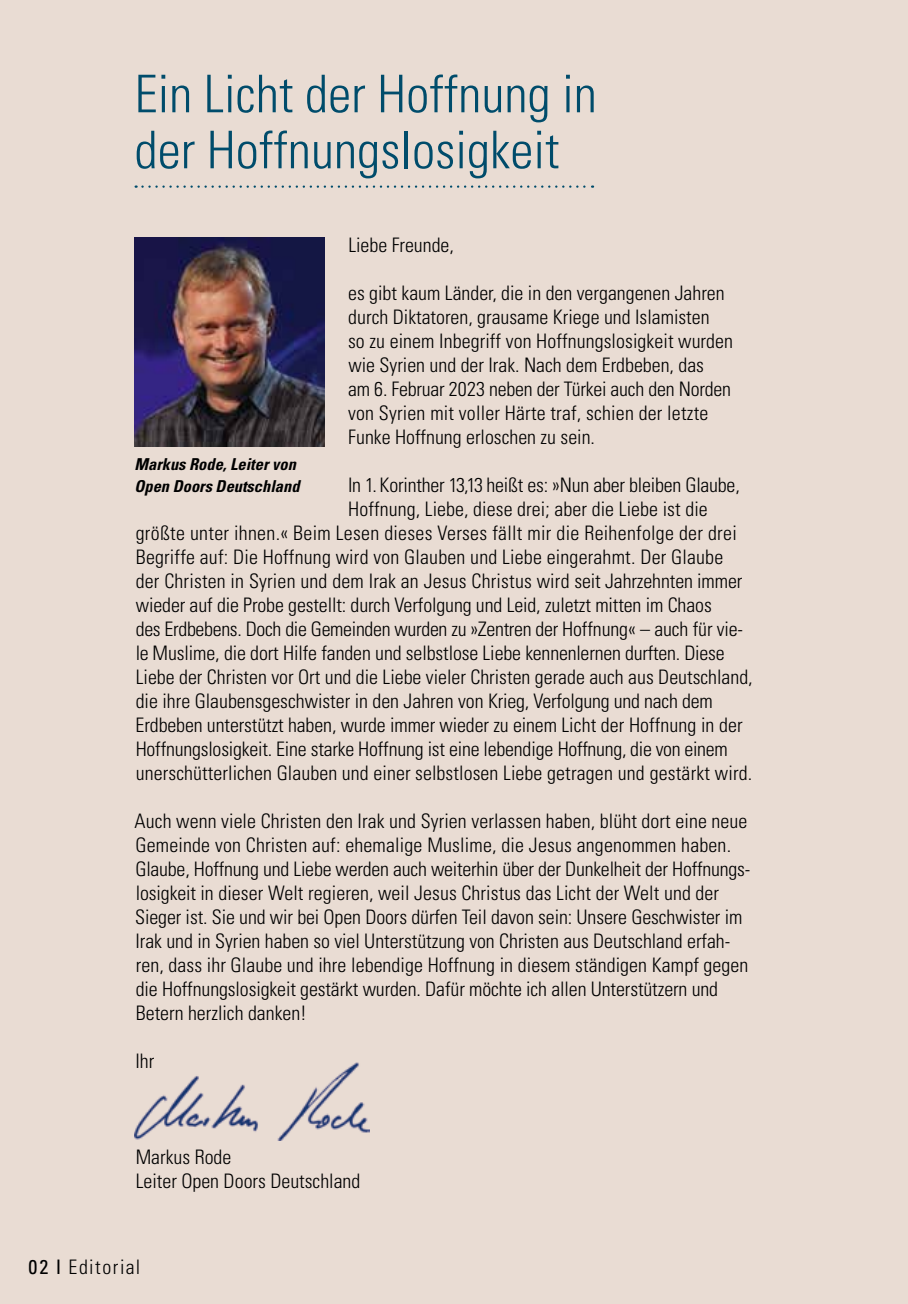
<style>
.page{position:relative;width:908px;height:1304px;background:#fff}
.page>*{position:absolute;margin:0;border:0;box-sizing:border-box;transform-origin:0 0}
.t1{font:300 condensed 52px/56px "Univers LT Std";color:#004c6b}
.t2{font:300 condensed 20px/24px "Univers LT Std";color:#000}
.t3{font:300 condensed 20px "Univers LT Std";letter-spacing:.075em;color:#000}
.t4{font:italic 700 condensed 16.4px/22px "Univers LT Std";color:#000}
.s1{font-weight:400}
</style>
<div class="page">
<div style="left:0;top:0;width:907px;height:1304px;background:#e9dcd3"></div>
<img style="left:907px;top:0;width:1px;height:522px">
<img style="left:135px;top:1062px;width:235px;height:78px">
<svg style="left:142px;top:185px;width:450px;height:3px"></svg>
<img style="left:134px;top:237px;width:190px;height:210px">
<h1 class="t1" style="left:134px;top:66px;width:463px">Ein Licht der Hoffnung in der Hoffnungslosigkeit</h1>
<p class="t2" style="left:348px;top:233px;width:107px">Liebe Freunde,</p>
<p class="t2" style="left:348px;top:281px;width:386px">es gibt kaum Länder, die in den vergangenen Jahren durch Diktatoren, grausame Kriege und Islamisten<br>so zu einem Inbegriff von Hoffnungslosigkeit wurden wie Syrien und der Irak. Nach dem Erdbeben, das<br>am 6. Februar 2023 neben der Türkei auch den Norden von Syrien mit voller Härte traf, schien der letzte Funke Hoffnung erloschen zu sein.</p>
<p class="t2" style="left:348px;top:473px;width:393px">In 1. Korinther 13,13 heißt es: »Nun aber bleiben Glaube,</p>
<p class="t2" style="left:348px;top:497px;width:361px">Hoffnung, Liebe, diese drei; aber die Liebe ist die</p>
<p class="t2" style="left:136px;top:521px;width:602px">größte unter ihnen.« Beim Lesen dieses Verses fällt mir die Reihenfolge der drei</p>
<p class="t2" style="left:136px;top:545px;width:588px">Begriffe auf: Die Hoffnung wird von Glauben und Liebe eingerahmt. Der Glaube</p>
<p class="t2" style="left:136px;top:569px;width:608px">der Christen in Syrien und dem Irak an Jesus Christus wird seit Jahrzehnten immer</p>
<p class="t2" style="left:136px;top:593px;width:577px">wieder auf die Probe gestellt: durch Verfolgung und Leid, zuletzt mitten im Chaos</p>
<p class="t2" style="left:136px;top:617px;width:608px">des Erdbebens. Doch die Gemeinden wurden zu »Zentren der Hoffnung« – auch für vie-</p>
<p class="t2" style="left:136px;top:641px;width:590px">le Muslime, die dort Hilfe fanden und selbstlose Liebe kennenlernen durften. Diese</p>
<p class="t2" style="left:136px;top:665px;width:618px">Liebe der Christen vor Ort und die Liebe vieler Christen gerade auch aus Deutschland,</p>
<p class="t2" style="left:136px;top:689px;width:578px">die ihre Glaubensgeschwister in den Jahren von Krieg, Verfolgung und nach dem</p>
<p class="t2" style="left:136px;top:713px;width:608px">Erdbeben unterstützt haben, wurde immer wieder zu einem Licht der Hoffnung in der</p>
<p class="t2" style="left:136px;top:737px;width:593px">Hoffnungslosigkeit. Eine starke Hoffnung ist eine lebendige Hoffnung, die von einem</p>
<p class="t2" style="left:136px;top:761px;width:617px">unerschütterlichen Glauben und einer selbstlosen Liebe getragen und gestärkt wird.</p>
<p class="t2" style="left:134px;top:809px;width:617px">Auch wenn viele Christen den Irak und Syrien verlassen haben, blüht dort eine neue Gemeinde von Christen auf: ehemalige Muslime, die Jesus angenommen haben.<br>Glaube, Hoffnung und Liebe werden auch weiterhin über der Dunkelheit der Hoffnungs&shy;losigkeit in dieser Welt regieren, weil Jesus Christus das Licht der Welt und der Sieger ist. Sie und wir bei Open Doors dürfen Teil davon sein: Unsere Geschwister im Irak und in Syrien haben so viel Unterstützung von Christen aus Deutschland erfah&shy;ren, dass ihr Glaube und ihre lebendige Hoffnung in diesem ständigen Kampf gegen die Hoffnungslosigkeit gestärkt wurden. Dafür möchte ich allen Unterstützern und Betern herzlich danken!</p>
<p class="t2" style="left:135px;top:1049px;width:20px">Ihr</p>
<p class="t4" style="left:134px;top:453px;width:166px">Markus Rode, Leiter von<br>Open Doors Deutschland</p>
<p class="t2" style="left:136px;top:1145px;width:226px">Markus Rode<br>Leiter Open Doors Deutschland</p>
<p class="t3" style="left:28px;top:1255px;width:113px"><span class="s1">02 I</span> Editorial</p>
</div>
